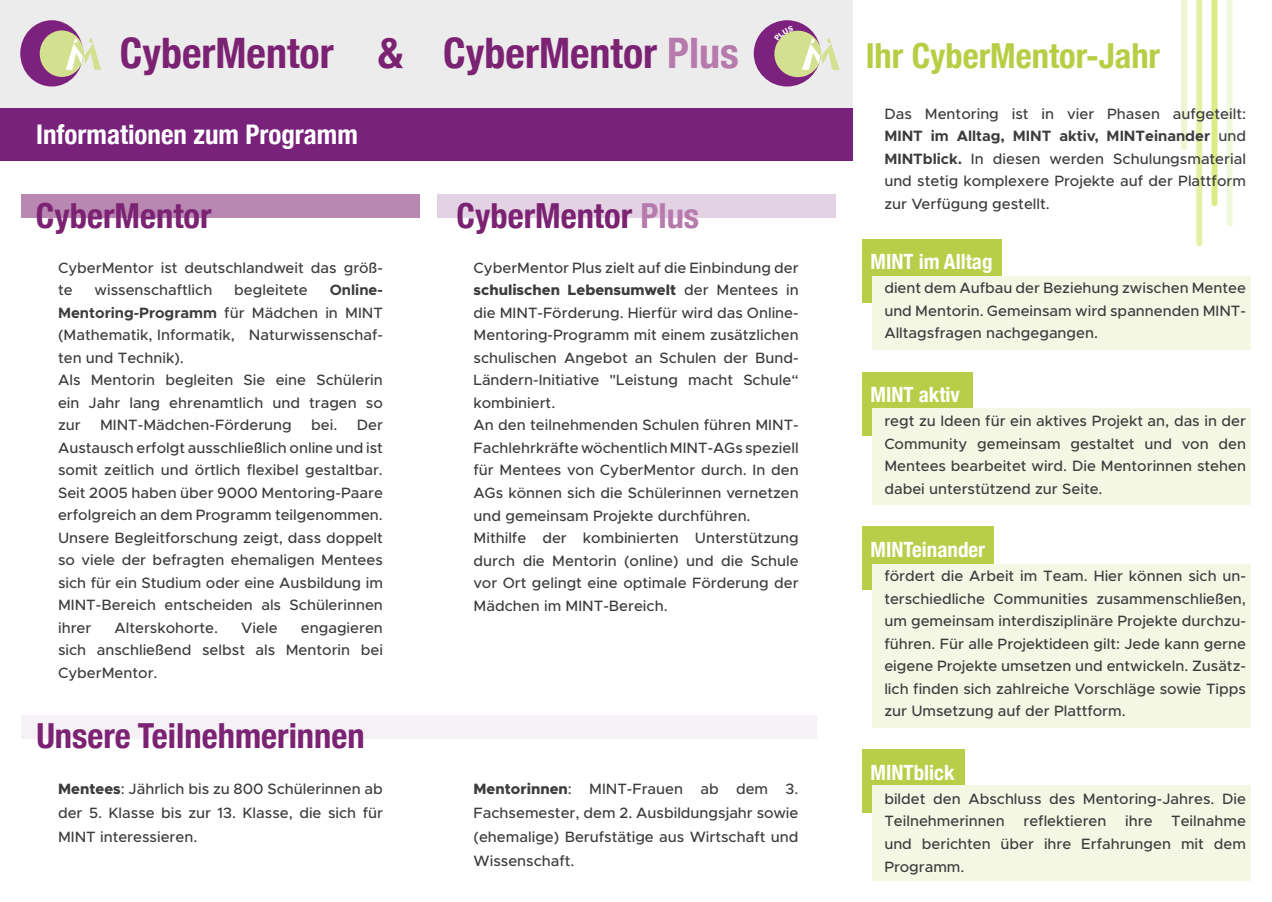
<style>
.page{position:relative;width:1272px;height:902px;background:#fff}
.page>*{position:absolute;margin:0;border:0;box-sizing:border-box;transform-origin:0 0}
.t1{font:700 condensed 42px "Helvetica Neue";color:#7b2272}
.t2{font:700 condensed 42px "Helvetica Neue";color:#78227b}
.t3{font:700 condensed 34.5px "Helvetica Neue";color:#7b2272}
.t4{font:700 condensed 34.5px "Helvetica Neue";color:#b8cd44}
.t5{font:700 condensed 27px "Helvetica Neue";color:#fff}
.t6{font:700 condensed 21px "Helvetica Neue";color:#fff}
.t7{font:500 15px/22.5px "Metropolis";color:#3c3c3b;text-align:justify}
.s1{color:#b67aad}
.s2{font-weight:700}
.s3{font-weight:800}
</style>
<div class="page">
<div style="left:1211px;top:0;width:6px;height:203px;background:#ddeb84"></div>
<div style="left:1196px;top:0;width:6px;height:243px;background:#e6f0a4"></div>
<div style="left:1180px;top:0;width:6px;height:147px;background:#ecf7d2"></div>
<div style="left:1226px;top:0;width:6px;height:224px;background:#f1f9dd"></div>
<div style="left:0;top:0;width:852px;height:108px;background:#ececec"></div>
<div style="left:437px;top:195px;width:398px;height:23px;background:#e3d2e4"></div>
<div style="left:21px;top:715px;width:795px;height:24px;background:#f5f1f7"></div>
<div style="left:21px;top:195px;width:399px;height:23px;background:#b888b3"></div>
<div style="left:20px;top:20px;width:63px;height:66px;background:#7c217e;border-radius:50%"></div>
<div style="left:40px;top:30px;width:44px;height:47px;background:#d2e090;border-radius:50%"></div>
<svg style="left:66px;top:38px;width:35px;height:32px"></svg>
<div style="left:753px;top:20px;width:67px;height:66px;background:#7c217e;border-radius:50%"></div>
<div style="left:0;top:108px;width:852px;height:53px;background:#78227b"></div>
<div style="left:862px;top:372px;width:111px;height:63px;background:#b8cd44"></div>
<div style="left:862px;top:526px;width:132px;height:64px;background:#b8cd44"></div>
<div style="left:862px;top:749px;width:102px;height:64px;background:#b8cd44"></div>
<div style="left:872px;top:408px;width:378px;height:97px;background:#f3f7e4"></div>
<div style="left:872px;top:564px;width:378px;height:163px;background:#f3f7e4"></div>
<div style="left:872px;top:785px;width:378px;height:95px;background:#f3f7e4"></div>
<div style="left:862px;top:239px;width:139px;height:64px;background:#b8cd44"></div>
<div style="left:872px;top:276px;width:378px;height:73px;background:#f3f7e4"></div>
<svg style="left:774px;top:26px;width:65px;height:54px"></svg>
<p class="t1" style="left:120px;top:18px;width:215px">CyberMentor</p>
<p class="t1" style="left:443px;top:18px;width:297px">CyberMentor <span class="s1">Plus</span></p>
<p class="t1" style="left:378px;top:18px;width:26px">&amp;</p>
<p class="t2" style="left:384px;top:18px;width:26px">&amp;</p>
<p class="t5" style="left:36px;top:111px;width:323px">Informationen zum Programm</p>
<p class="t3" style="left:36px;top:187px;width:177px">CyberMentor</p>
<p class="t7" style="left:58px;top:256px;width:326px">CyberMentor ist deutschlandweit das größ&shy;te</p>
<p class="t7" style="left:58px;top:279px;width:326px;text-indent:272px"><span class="s2">Online-Mentoring-Programm</span> für Mädchen in MINT (Mathematik, Informatik, Naturwissenschaf&shy;ten und Technik).</p>
<p class="t7" style="left:58px;top:369px;width:326px">Als Mentorin begleiten Sie eine Schülerin ein Jahr lang ehrenamtlich und tragen so zur</p>
<p class="t7" style="left:95px;top:279px;width:119px">wissenschaftlich</p>
<p class="t7" style="left:234px;top:279px;width:75px">begleitete</p>
<p class="t7" style="left:100px;top:414px;width:193px">MINT-Mädchen-Förderung</p>
<p class="t7" style="left:311px;top:414px;width:28px">bei.</p>
<p class="t7" style="left:58px;top:414px;width:326px;text-indent:298px">Der Austausch erfolgt ausschließlich online und ist somit zeitlich und örtlich flexibel gestaltbar.<br>Seit 2005 haben über 9000 Mentoring-Paare erfolgreich an dem Programm teilgenommen.<br>Unsere Begleitforschung zeigt, dass doppelt so viele der befragten ehemaligen Mentees sich für ein Studium oder eine Ausbildung im MINT-Bereich entscheiden als Schülerinnen ihrer</p>
<p class="t7" style="left:58px;top:616px;width:326px;text-indent:243px">engagieren sich anschließend selbst als Mentorin bei CyberMentor.</p>
<p class="t7" style="left:114px;top:616px;width:105px">Alterskohorte.</p>
<p class="t7" style="left:241px;top:616px;width:38px">Viele</p>
<p class="t3" style="left:36px;top:707px;width:330px">Unsere Teilnehmerinnen</p>
<p class="t7" style="left:58px;top:776px;width:326px;line-height:24px"><span class="s3">Mentees</span>: Jährlich bis zu 800 Schülerinnen ab der 5. Klasse bis zur 13. Klasse, die sich für MINT interessieren.</p>
<p class="t3" style="left:456px;top:187px;width:244px">CyberMentor <span class="s1">Plus</span></p>
<p class="t7" style="left:473px;top:256px;width:327px">CyberMentor Plus zielt auf die Einbindung der <span class="s3">schulischen Lebensumwelt</span> der Mentees in die MINT-Förderung. Hierfür wird das Online-Mentoring-Programm mit einem zusätzlichen schulischen Angebot an Schulen der Bund-Ländern-Initiative "Leistung macht Schule“ kombiniert.</p>
<p class="t7" style="left:473px;top:414px;width:327px">An den teilnehmenden Schulen führen MINT-Fachlehrkräfte wöchentlich MINT-AGs speziell für Mentees von CyberMentor durch. In den AGs können sich die Schülerinnen vernetzen und gemeinsam Projekte durchführen.</p>
<p class="t7" style="left:473px;top:526px;width:327px">Mithilfe der kombinierten Unterstützung durch die Mentorin (online) und die Schule vor Ort gelingt eine optimale Förderung der Mädchen im MINT-Bereich.</p>
<p class="t7" style="left:473px;top:776px;width:326px;line-height:24px"><span class="s3">Mentorinnen</span>: MINT-Frauen ab dem 3.<br>Fachsemester, dem 2. Ausbildungsjahr sowie (ehemalige) Berufstätige aus Wirtschaft und Wissenschaft.</p>
<p class="t4" style="left:865px;top:27px;width:296px">Ihr CyberMentor-Jahr</p>
<p class="t7" style="left:884px;top:102px;width:363px">Das Mentoring ist in vier Phasen aufgeteilt:<br><span class="s2">MINT im Alltag, MINT aktiv, MINTeinander</span> und <span class="s2">MINTblick.</span> In diesen werden Schulungsmaterial und stetig komplexere Projekte auf der Plattform zur Verfügung gestellt.</p>
<p class="t6" style="left:870px;top:244px;width:123px">MINT im Alltag</p>
<p class="t7" style="left:884px;top:277px;width:363px">dient dem Aufbau der Beziehung zwischen Mentee und Mentorin. Gemeinsam wird spannenden MINT-Alltagsfragen nachgegangen.</p>
<p class="t6" style="left:870px;top:377px;width:91px">MINT aktiv</p>
<p class="t7" style="left:884px;top:409px;width:363px">regt zu Ideen für ein aktives Projekt an, das in der Community gemeinsam gestaltet und von den Mentees bearbeitet wird. Die Mentorinnen stehen dabei unterstützend zur Seite.</p>
<p class="t6" style="left:870px;top:532px;width:116px">MINTeinander</p>
<p class="t7" style="left:884px;top:564px;width:363px">fördert die Arbeit im Team. Hier können sich un&shy;terschiedliche Communities zusammenschließen, um gemeinsam interdisziplinäre Projekte durchzu&shy;führen. Für alle Projektideen gilt: Jede kann gerne eigene Projekte umsetzen und entwickeln. Zusätz&shy;lich finden sich zahlreiche Vorschläge sowie Tipps zur Umsetzung auf der Plattform.</p>
<p class="t6" style="left:870px;top:754px;width:85px">MINTblick</p>
<p class="t7" style="left:884px;top:787px;width:363px">bildet den Abschluss des Mentoring-Jahres. Die Teilnehmerinnen reflektieren ihre Teilnahme und berichten über ihre Erfahrungen mit dem Programm.</p>
</div>
